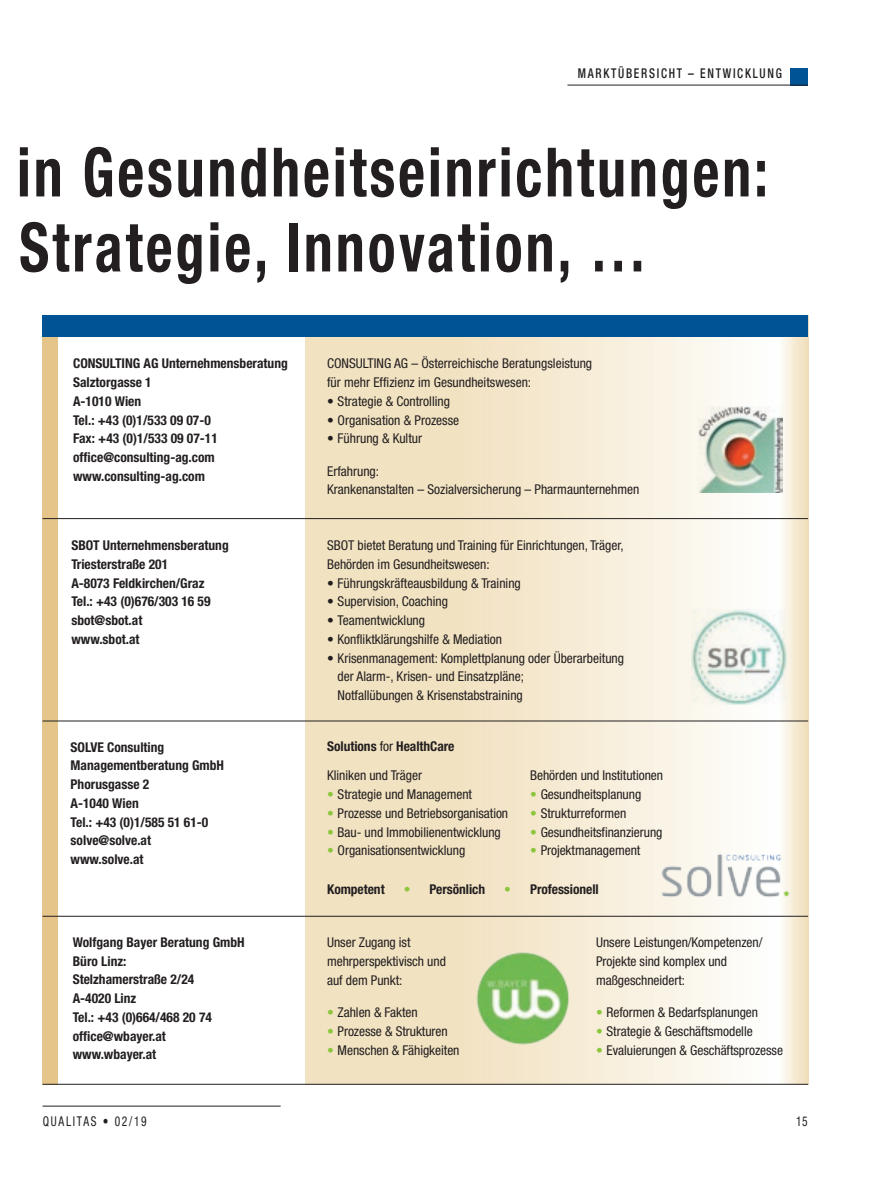
<style>
.page{position:relative;width:893px;height:1191px;background:#fff}
.page>*{position:absolute;margin:0;border:0;box-sizing:border-box;transform-origin:0 0}
.t1{font:700 condensed 68.1px/75px "Helvetica Neue LT Std";letter-spacing:.05em;color:#231f20;scale:.85 1}
.t2{font:condensed 13.5px/18.8px "Helvetica Neue LT Std";letter-spacing:-.005em;color:#231f20}
.t3{font:700 condensed 13.5px/18.8px "Helvetica Neue LT Std";color:#231f20}
.t4{font:500 condensed 13.5px "Helvetica Neue LT Std";letter-spacing:.15em;color:#231f20;scale:.85 1}
.t5{font:condensed 13.5px "Helvetica Neue LT Std";letter-spacing:.15em;color:#231f20;scale:.85 1}
.t6{font:condensed 13.5px "Helvetica Neue LT Std";letter-spacing:-.005em;color:#231f20;scale:.85 1}
.s1{font-weight:700}
.s2{font-weight:700;color:#8bc63e}
.s3{color:#8bc63e}
</style>
<div class="page">
<div style="left:791px;top:68px;width:17px;height:17px;background:#005495"></div>
<hr style="left:567px;top:85px;width:241px;height:1px;background:#231f20">
<hr style="left:43px;top:1105px;width:238px;height:1px;background:#231f20">
<div style="left:43px;top:315px;width:15px;height:769px;background:#e5c58a"></div>
<svg style="left:305px;top:337px;width:503px;height:747px;background:#f4ead3"></svg>
<div style="left:43px;top:315px;width:765px;height:22px;background:#005495"></div>
<img style="left:698px;top:407px;width:84px;height:86px">
<hr style="left:43px;top:1084px;width:765px;height:1px;background:#231f20">
<hr style="left:43px;top:720px;width:765px;height:1px;background:#231f20">
<img style="left:660px;top:854px;width:130px;height:43px">
<img style="left:691px;top:610px;width:96px;height:95px">
<hr style="left:43px;top:916px;width:765px;height:1px;background:#231f20">
<img style="left:467px;top:942px;width:111px;height:111px">
<hr style="left:43px;top:518px;width:765px;height:1px;background:#231f20">
<p class="t4" style="left:578px;top:65px;width:241px">MARKTÜBERSICHT – ENTWICKLUNG</p>
<h1 class="t1" style="left:17px;top:134px;width:885px">in Gesundheitseinrichtungen:<br>Strategie, Innovation, …</h1>
<p class="t3" style="left:73px;top:354px;width:216px">CONSULTING AG Unternehmensberatung<br>Salztorgasse 1<br>A-1010 Wien<br>Tel.: +43 (0)1/533 09 07-0<br>Fax: +43 (0)1/533 09 07-11 office@consulting-ag.com www.consulting-ag.com</p>
<p class="t2" style="left:327px;top:354px;width:267px">CONSULTING AG – Österreichische Beratungsleistung für mehr Effizienz im Gesundheitswesen:</p>
<p class="t2" style="left:327px;top:392px;width:124px">• Strategie &amp; Controlling</p>
<p class="t2" style="left:327px;top:410px;width:134px">• Organisation &amp; Prozesse</p>
<p class="t2" style="left:327px;top:429px;width:96px">• Führung &amp; Kultur</p>
<p class="t2" style="left:327px;top:461px;width:314px">Erfahrung:<br>Krankenanstalten – Sozialversicherung – Pharmaunternehmen</p>
<p class="t3" style="left:71px;top:536px;width:159px">SBOT Unternehmensberatung<br>Triesterstraße 201<br>A-8073 Feldkirchen/Graz<br>Tel.: +43 (0)676/303 16 59 sbot@sbot.at<br>www.sbot.at</p>
<p class="t2" style="left:327px;top:536px;width:298px">SBOT bietet Beratung und Training für Einrichtungen, Träger,<br>Behörden im Gesundheitswesen:</p>
<p class="t2" style="left:327px;top:573px;width:195px">• Führungskräfteausbildung &amp; Training</p>
<p class="t2" style="left:327px;top:592px;width:122px">• Supervision, Coaching</p>
<p class="t2" style="left:327px;top:611px;width:99px">• Teamentwicklung</p>
<p class="t2" style="left:327px;top:629px;width:177px">• Konfliktklärungshilfe &amp; Mediation</p>
<p class="t2" style="left:338px;top:648px;width:288px;text-indent:-11px">• Krisenmanagement: Komplettplanung oder Überarbeitung der Alarm-, Krisen- und Einsatzpläne;<br>Notfallübungen &amp; Krisenstabstraining</p>
<p class="t3" style="left:71px;top:737px;width:155px">SOLVE Consulting<br>Managementberatung GmbH<br>Phorusgasse 2<br>A-1040 Wien<br>Tel.: +43 (0)1/585 51 61-0 solve@solve.at www.solve.at</p>
<p class="t2" style="left:327px;top:731px;width:129px;line-height:29.2px"><span class="s1">Solutions</span> for <span class="s1">HealthCare<br></span>Kliniken und Träger</p>
<p class="t2" style="left:327px;top:785px;width:146px"><span class="s2">•</span> Strategie und Management</p>
<p class="t2" style="left:327px;top:803px;width:183px"><span class="s2">•</span> Prozesse und Betriebsorganisation</p>
<p class="t2" style="left:327px;top:822px;width:175px"><span class="s2">•</span> Bau- und Immobilienentwicklung</p>
<p class="t2" style="left:327px;top:841px;width:140px"><span class="s2">•</span> Organisationsentwicklung</p>
<p class="t2" style="left:530px;top:766px;width:134px">Behörden und Institutionen</p>
<p class="t2" style="left:530px;top:785px;width:113px"><span class="s2">•</span> Gesundheitsplanung</p>
<p class="t2" style="left:530px;top:803px;width:98px"><span class="s2">•</span> Strukturreformen</p>
<p class="t2" style="left:530px;top:822px;width:134px"><span class="s2">•</span> Gesundheitsfinanzierung</p>
<p class="t2" style="left:530px;top:841px;width:112px"><span class="s2">•</span> Projektmanagement</p>
<p class="t3" style="left:73px;top:932px;width:173px">Wolfgang Bayer Beratung GmbH<br>Büro Linz:<br>Stelzhamerstraße 2/24<br>A-4020 Linz<br>Tel.: +43 (0)664/468 20 74 office@wbayer.at www.wbayer.at</p>
<p class="t3" style="left:327px;top:879px;width:59px">Kompetent</p>
<p class="t3" style="left:404px;top:879px;width:83px"><span class="s3">•</span> Persönlich</p>
<p class="t3" style="left:504px;top:879px;width:96px"><span class="s3">•</span> Professionell</p>
<p class="t2" style="left:327px;top:933px;width:120px">Unser Zugang ist mehrperspektivisch und auf dem Punkt:</p>
<p class="t2" style="left:327px;top:1002px;width:92px"><span class="s2">•</span> Zahlen &amp; Fakten</p>
<p class="t2" style="left:327px;top:1021px;width:122px"><span class="s2">•</span> Prozesse &amp; Strukturen</p>
<p class="t2" style="left:327px;top:1040px;width:134px"><span class="s2">•</span> Menschen &amp; Fähigkeiten</p>
<p class="t2" style="left:596px;top:933px;width:168px">Unsere Leistungen/Kompetenzen/<br>Projekte sind komplex und maßgeschneidert:</p>
<p class="t2" style="left:596px;top:1002px;width:164px"><span class="s2">•</span> Reformen &amp; Bedarfsplanungen</p>
<p class="t2" style="left:596px;top:1021px;width:158px"><span class="s2">•</span> Strategie &amp; Geschäftsmodelle</p>
<p class="t2" style="left:596px;top:1040px;width:188px"><span class="s2">•</span> Evaluierungen &amp; Geschäftsprozesse</p>
<p class="t5" style="left:43px;top:1113px;width:124px">QUALITAS • 02/19</p>
<p class="t6" style="left:796px;top:1113px;width:15px">15</p>
</div>
